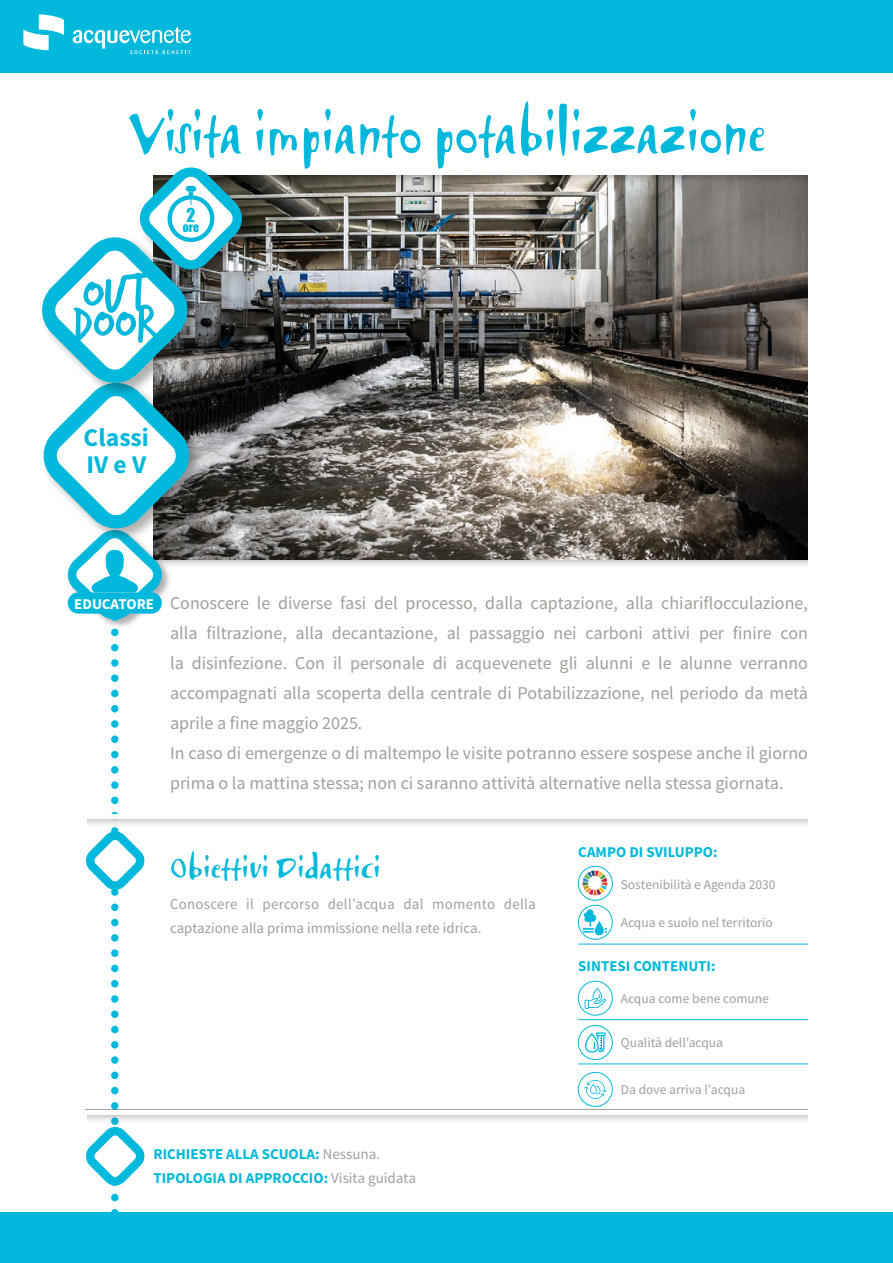
<style>
.page{position:relative;width:893px;height:1263px;background:#fff}
.page>*{position:absolute;margin:0;border:0;box-sizing:border-box;transform-origin:0 0}
.t1{font:57px "Airstream ITC";color:#00b8db;scale:.89 1}
.t2{font:57px "Trash Hand";color:#00b8db}
.t3{font:30px "Airstream ITC";color:#00b8db}
.t4{font:700 25.5px "Source Sans Pro";color:#00b8db}
.t5{font:18px/30px "Source Sans Pro";color:#a39e98;text-align:justify}
.t6{font:17.55px "Impact";color:#00b8db}
.t7{font:700 15px "Source Sans Pro";color:#00b8db}
.t8{font:15px/24px "Source Sans Pro";color:#a39e98}
.t9{font:700 15px "Source Sans Pro";color:#fff}
.t10{font:13.5px "Source Sans Pro";color:#a39e98}
.t11{font:11.7px "Impact";color:#00b8db}
.s1{font-weight:400;color:#a39e98}
</style>
<div class="page">
<div style="left:0;top:1212px;width:893px;height:51px;background:#00b8db"></div>
<div style="left:0;top:0;width:893px;height:72px;background:#00b8db"></div>
<svg style="left:23px;top:14px;width:41px;height:36px"></svg>
<svg style="left:73px;top:27px;width:118px;height:27px"></svg>
<hr style="left:578px;top:1019px;width:230px;height:1px;background:#00b8db">
<hr style="left:578px;top:1064px;width:230px;height:1px;background:#00b8db">
<svg style="left:585px;top:988px;width:21px;height:21px"></svg>
<div style="left:578px;top:981px;width:35px;height:34px;border:1px solid #00b8db;border-radius:50%"></div>
<svg style="left:596px;top:1032px;width:10px;height:4px"></svg>
<svg style="left:585px;top:1033px;width:19px;height:20px"></svg>
<div style="left:578px;top:1025px;width:35px;height:35px;border:1px solid #00b8db;border-radius:50%"></div>
<img style="left:244px;top:559px;width:564px;height:7px">
<img style="left:244px;top:187px;width:564px;height:372px">
<img style="left:256px;top:175px;width:552px;height:12px">
<div style="left:67px;top:529px;width:105px;height:100px;background:#231f20;opacity:.35"></div>
<svg style="left:85px;top:632px;width:61px;height:580px"></svg>
<div style="left:578px;top:866px;width:35px;height:35px;border:1px solid #00b8db;border-radius:50%"></div>
<hr style="left:578px;top:944px;width:230px;height:1px;background:#00b8db">
<div style="left:139px;top:166px;width:117px;height:118px;background:#231f20;opacity:.35"></div>
<svg style="left:578px;top:866px;width:34px;height:72px"></svg>
<div style="left:578px;top:905px;width:35px;height:35px;border:1px solid #00b8db;border-radius:50%"></div>
<svg style="left:584px;top:1080px;width:23px;height:19px"></svg>
<div style="left:578px;top:1072px;width:35px;height:35px;border:1px solid #00b8db;border-radius:50%"></div>
<svg style="left:42px;top:167px;width:202px;height:454px"></svg>
<p class="t1" style="left:127px;top:95px;width:719px">Visita impianto potabilizzazione</p>
<p class="t6" style="left:187px;top:201px;width:10px">2</p>
<p class="t11" style="left:183px;top:219px;width:18px">ORE</p>
<p class="t2" style="left:82px;top:266px;width:67px">OUT</p>
<p class="t2" style="left:73px;top:296px;width:86px">DOOR</p>
<p class="t4" style="left:84px;top:422px;width:67px">Classi</p>
<p class="t4" style="left:86px;top:449px;width:61px">IV e V</p>
<p class="t9" style="left:74px;top:594px;width:81px">EDUCATORE</p>
<p class="t5" style="left:170px;top:588px;width:639px">Conoscere le diverse fasi del processo, dalla captazione, alla chiariflocculazione, alla filtrazione, alla decantazione, al passaggio nei carboni attivi per finire con la disinfezione. Con il personale di acquevenete gli alunni e le alunne verranno accompagnati alla scoperta della centrale di Potabilizzazione, nel periodo da metà aprile a fine maggio 2025.</p>
<p class="t5" style="left:170px;top:738px;width:639px">In caso di emergenze o di maltempo le visite potranno essere sospese anche il giorno prima o la mattina stessa; non ci saranno attività alternative nella stessa giornata.</p>
<p class="t3" style="left:170px;top:847px;width:212px">Obiettivi Didattici</p>
<p class="t8" style="left:170px;top:892px;width:367px">Conoscere il percorso dell’acqua dal momento della captazione alla prima immissione nella rete idrica.</p>
<p class="t7" style="left:153px;top:1144px;width:228px">RICHIESTE ALLA SCUOLA: <span class="s1">Nessuna.</span></p>
<p class="t7" style="left:153px;top:1168px;width:264px">TIPOLOGIA DI APPROCCIO: <span class="s1">Visita guidata</span></p>
<p class="t7" style="left:578px;top:842px;width:141px">CAMPO DI SVILUPPO:</p>
<p class="t10" style="left:621px;top:876px;width:156px">Sostenibilità e Agenda 2030</p>
<p class="t10" style="left:621px;top:914px;width:153px">Acqua e suolo nel territorio</p>
<p class="t7" style="left:578px;top:956px;width:139px">SINTESI CONTENUTI:</p>
<p class="t10" style="left:621px;top:990px;width:150px">Acqua come bene comune</p>
<p class="t10" style="left:621px;top:1034px;width:104px">Qualità dell’acqua</p>
<p class="t10" style="left:621px;top:1081px;width:126px">Da dove arriva l’acqua</p>
</div>
